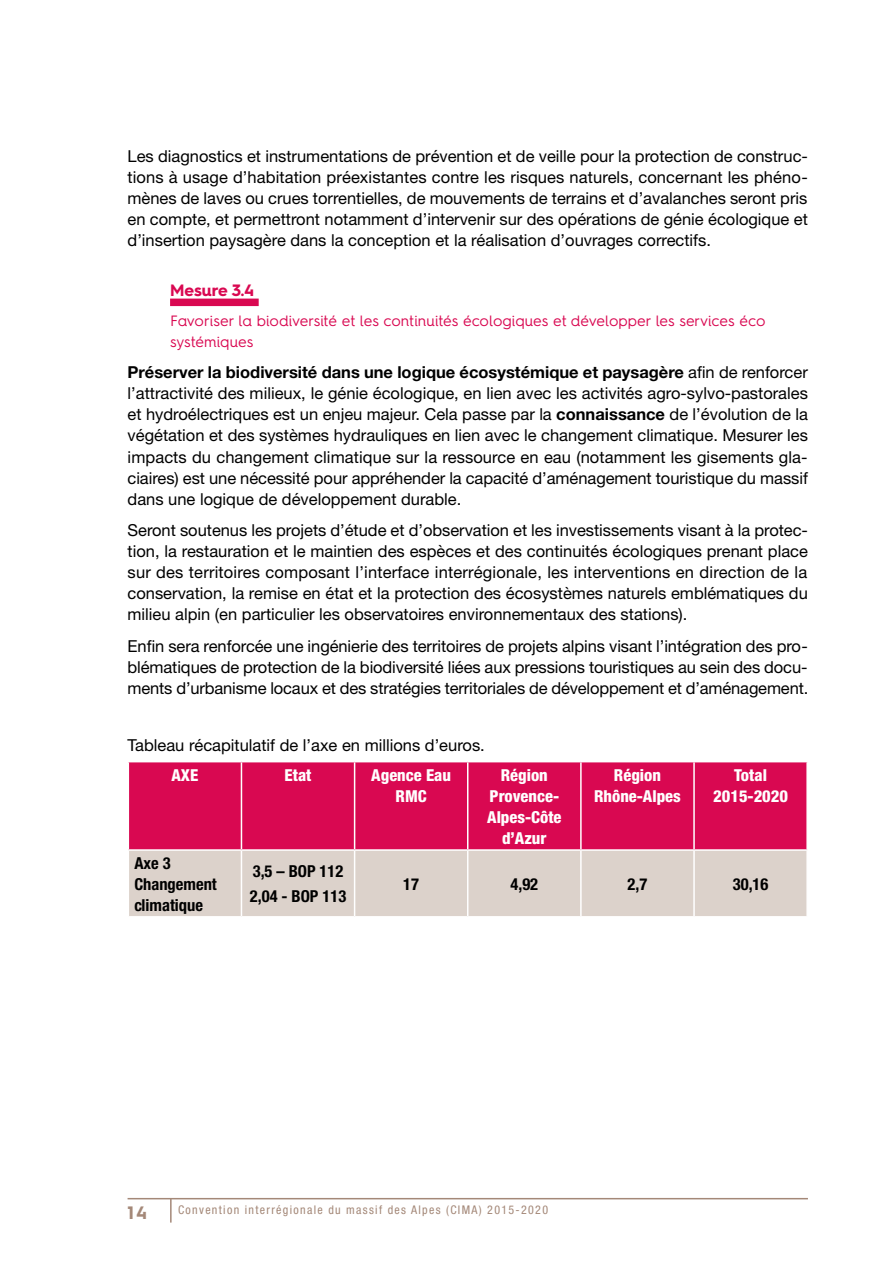
<style>
.page{position:relative;width:893px;height:1263px;background:#fff}
.page>*{position:absolute;margin:0;border:0;box-sizing:border-box;transform-origin:0 0}
.t1{font:700 18px "Hurme Geometric Sans 4";color:#a48878}
.t2{font:16.5px/21px "Helvetica Neue";color:#000;text-align:justify}
.t3{font:800 condensed 16.5px/21px "Helvetica Neue";color:#fff;text-align:center}
.t4{font:700 condensed 16.5px/21px "Helvetica Neue";color:#000}
.t5{font:700 16.5px "Hurme Geometric Sans 4";color:#d90851}
.t6{font:15px/21px "Hurme Geometric Sans 4";color:#d90851}
.t7{font:condensed 12px "Helvetica Neue";letter-spacing:.11em;color:#a48878}
.s1{font-weight:700}
</style>
<div class="page">
<hr style="left:128px;top:1198px;width:680px;height:1px;background:#a48878">
<hr style="left:170px;top:1199px;width:2px;height:23px;background:#a48878">
<div style="left:170px;top:299px;width:89px;height:7px;background:#d90851"></div>
<div style="left:129px;top:762px;width:677px;height:87px;background:#d90851"></div>
<div style="left:129px;top:851px;width:677px;height:65px;background:#dcd2cb"></div>
<hr style="left:241px;top:762px;width:1px;height:87px;background:#fff">
<hr style="left:354px;top:762px;width:1px;height:87px;background:#fff">
<hr style="left:467px;top:762px;width:1px;height:87px;background:#fff">
<hr style="left:580px;top:762px;width:2px;height:87px;background:#fff">
<hr style="left:693px;top:762px;width:2px;height:87px;background:#fff">
<hr style="left:241px;top:851px;width:1px;height:65px;background:#fff">
<hr style="left:354px;top:851px;width:1px;height:65px;background:#fff">
<hr style="left:467px;top:851px;width:1px;height:65px;background:#fff">
<hr style="left:580px;top:851px;width:2px;height:65px;background:#fff">
<hr style="left:693px;top:851px;width:2px;height:65px;background:#fff">
<p class="t2" style="left:128px;top:145px;width:682px">Les diagnostics et instrumentations de prévention et de veille pour la protection de construc&shy;tions à usage d’habitation préexistantes contre les risques naturels, concernant les phéno&shy;mènes de laves ou crues torrentielles, de mouvements de terrains et d’avalanches seront pris en compte, et permettront notamment d’intervenir sur des opérations de génie écologique et d’insertion paysagère dans la conception et la réalisation d’ouvrages correctifs.</p>
<p class="t5" style="left:170px;top:279px;width:86px">Mesure 3.4</p>
<p class="t6" style="left:170px;top:310px;width:597px">Favoriser la biodiversité et les continuités écologiques et développer les services éco systémiques</p>
<p class="t2" style="left:128px;top:362px;width:682px"><span class="s1">Préserver la biodiversité dans une logique écosystémique et paysagère</span> afin de renforcer l’attractivité des milieux, le génie écologique, en lien avec les activités agro-sylvo-pastorales et hydroélectriques est un enjeu majeur. Cela passe par la <span class="s1">connaissance</span> de l’évolution de la végétation et des systèmes hydrauliques en lien avec le changement climatique. Mesurer les impacts du changement climatique sur la ressource en eau (notamment les gisements gla&shy;ciaires) est une nécessité pour appréhender la capacité d’aménagement touristique du massif dans une logique de développement durable.</p>
<p class="t2" style="left:128px;top:519px;width:682px">Seront soutenus les projets d’étude et d’observation et les investissements visant à la protec&shy;tion, la restauration et le maintien des espèces et des continuités écologiques prenant place sur des territoires composant l’interface interrégionale, les interventions en direction de la conservation, la remise en état et la protection des écosystèmes naturels emblématiques du milieu alpin (en particulier les observatoires environnementaux des stations).</p>
<p class="t2" style="left:128px;top:635px;width:682px">Enfin sera renforcée une ingénierie des territoires de projets alpins visant l’intégration des pro&shy;blématiques de protection de la biodiversité liées aux pressions touristiques au sein des docu&shy;ments d’urbanisme locaux et des stratégies territoriales de développement et d’aménagement.</p>
<p class="t2" style="left:128px;top:734px;width:359px">Tableau récapitulatif de l’axe en millions d’euros.</p>
<p class="t3" style="left:171px;top:764px;width:28px">AXE</p>
<p class="t3" style="left:285px;top:764px;width:28px">Etat</p>
<p class="t3" style="left:371px;top:764px;width:81px">Agence Eau<br>RMC</p>
<p class="t3" style="left:487px;top:764px;width:76px">Région<br>Provence-<br>Alpes-Côte d’Azur</p>
<p class="t3" style="left:594px;top:764px;width:88px">Région<br>Rhône-Alpes</p>
<p class="t3" style="left:713px;top:764px;width:76px">Total<br>2015-2020</p>
<p class="t4" style="left:134px;top:852px;width:84px">Axe 3<br>Changement climatique</p>
<p class="t4" style="left:250px;top:858px;width:98px;line-height:25.2px">3,5 – BOP 112<br>2,04 - BOP 113</p>
<p class="t4" style="left:403px;top:873px;width:17px">17</p>
<p class="t4" style="left:510px;top:873px;width:29px">4,92</p>
<p class="t4" style="left:628px;top:873px;width:21px">2,7</p>
<p class="t4" style="left:733px;top:873px;width:37px">30,16</p>
<p class="t1" style="left:128px;top:1200px;width:21px">14</p>
<p class="t7" style="left:178px;top:1202px;width:372px">Convention interrégionale du massif des Alpes (CIMA) 2015-2020</p>
</div>
